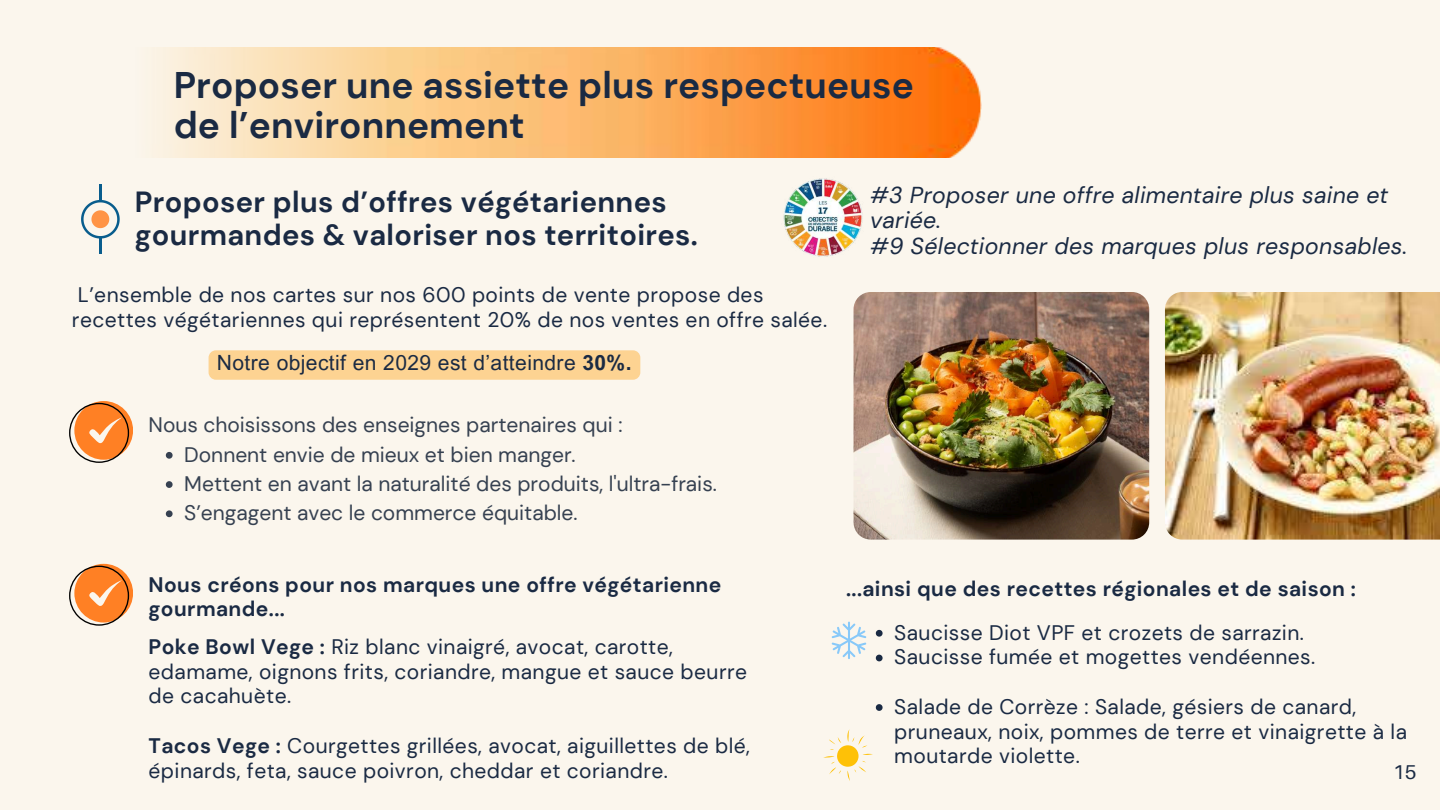
<style>
.page{position:relative;width:1440px;height:810px;background:#fbf6ed}
.page>*{position:absolute;margin:0;border:0;box-sizing:border-box;transform-origin:0 0}
.t1{font:700 37px/39.8px "DM Sans";letter-spacing:.005em;color:#1a2a43}
.t2{font:700 29.1px/32.7px "DM Sans";letter-spacing:.015em;color:#1a2a43}
.t3{font:italic 23px/25.5px "DM Sans";letter-spacing:.015em;color:#1a2a43}
.t4{font:21px/24.8px "DM Sans";letter-spacing:.02em;color:#1a2a43}
.t5{font:21px/29.2px "DM Sans";color:#364151}
.t6{font:700 21px/24.8px "DM Sans";letter-spacing:.02em;color:#1a2a43}
.t7{font:21px "Arial MT Pro";letter-spacing:.02em;color:#1a2a43}
.t8{font:20px "Aileron";color:#1a2a43}
.s1{font-weight:700}
</style>
<div class="page">
<img style="left:783px;top:178px;width:80px;height:79px">
<svg style="left:69px;top:401px;width:64px;height:62px"></svg>
<svg style="left:69px;top:564px;width:64px;height:61px"></svg>
<svg style="left:81px;top:200px;width:39px;height:39px"></svg>
<hr style="left:99px;top:185px;width:3px;height:16px;background:#095d8d">
<hr style="left:99px;top:238px;width:3px;height:16px;background:#095d8d">
<img style="left:854px;top:292px;width:295px;height:248px">
<img style="left:1165px;top:292px;width:275px;height:248px">
<svg style="left:823px;top:729px;width:50px;height:52px"></svg>
<svg style="left:832px;top:622px;width:34px;height:37px"></svg>
<svg style="left:166px;top:452px;width:7px;height:7px"></svg>
<svg style="left:166px;top:481px;width:7px;height:7px"></svg>
<svg style="left:166px;top:510px;width:7px;height:7px"></svg>
<svg style="left:876px;top:630px;width:7px;height:7px"></svg>
<svg style="left:876px;top:655px;width:7px;height:6px"></svg>
<svg style="left:876px;top:704px;width:7px;height:7px"></svg>
<div style="left:209px;top:350px;width:431px;height:30px;background:#fdd392;border-radius:7px"></div>
<img style="left:158px;top:48px;width:824px;height:109px">
<h1 class="t1" style="left:174px;top:66px;width:742px">Proposer une assiette plus respectueuse de l’environnement</h1>
<h2 class="t2" style="left:135px;top:186px;width:565px">Proposer plus d’offres végétariennes gourmandes &amp; valoriser nos territoires.</h2>
<p class="t3" style="left:870px;top:182px;width:539px">#3 Proposer une offre alimentaire plus saine et variée.<br>#9 Sélectionner des marques plus responsables.</p>
<p class="t4" style="left:72px;top:282px;width:757px">L’ensemble de nos cartes sur nos 600 points de vente propose des recettes végétariennes qui représentent 20% de nos ventes en offre salée.</p>
<p class="t7" style="left:217px;top:354px;width:416px">Notre objectif en 2029 est d’atteindre <span class="s1">30%.</span></p>
<p class="t5" style="left:184px;top:411px;width:534px;text-indent:-36px">Nous choisissons des enseignes partenaires qui :<br>Donnent envie de mieux et bien manger.<br>Mettent en avant la naturalité des produits, l'ultra-frais.<br>S’engagent avec le commerce équitable.</p>
<p class="t6" style="left:149px;top:572px;width:574px">Nous créons pour nos marques une offre végétarienne gourmande...</p>
<p class="t4" style="left:149px;top:634px;width:600px"><span class="s1">Poke Bowl Vege :</span> Riz blanc vinaigré, avocat, carotte, edamame, oignons frits, coriandre, mangue et sauce beurre de cacahuète.</p>
<p class="t4" style="left:149px;top:733px;width:603px"><span class="s1">Tacos Vege :</span> Courgettes grillées, avocat, aiguillettes de blé, épinards, feta, sauce poivron, cheddar et coriandre.</p>
<p class="t6" style="left:846px;top:577px;width:511px">...ainsi que des recettes régionales et de saison :</p>
<p class="t4" style="left:894px;top:620px;width:423px">Saucisse Diot VPF et crozets de sarrazin.<br>Saucisse fumée et mogettes vendéennes.</p>
<p class="t4" style="left:894px;top:694px;width:514px">Salade de Corrèze : Salade, gésiers de canard, pruneaux, noix, pommes de terre et vinaigrette à la moutarde violette.</p>
<p class="t8" style="left:1393px;top:759px;width:25px">15</p>
</div>
